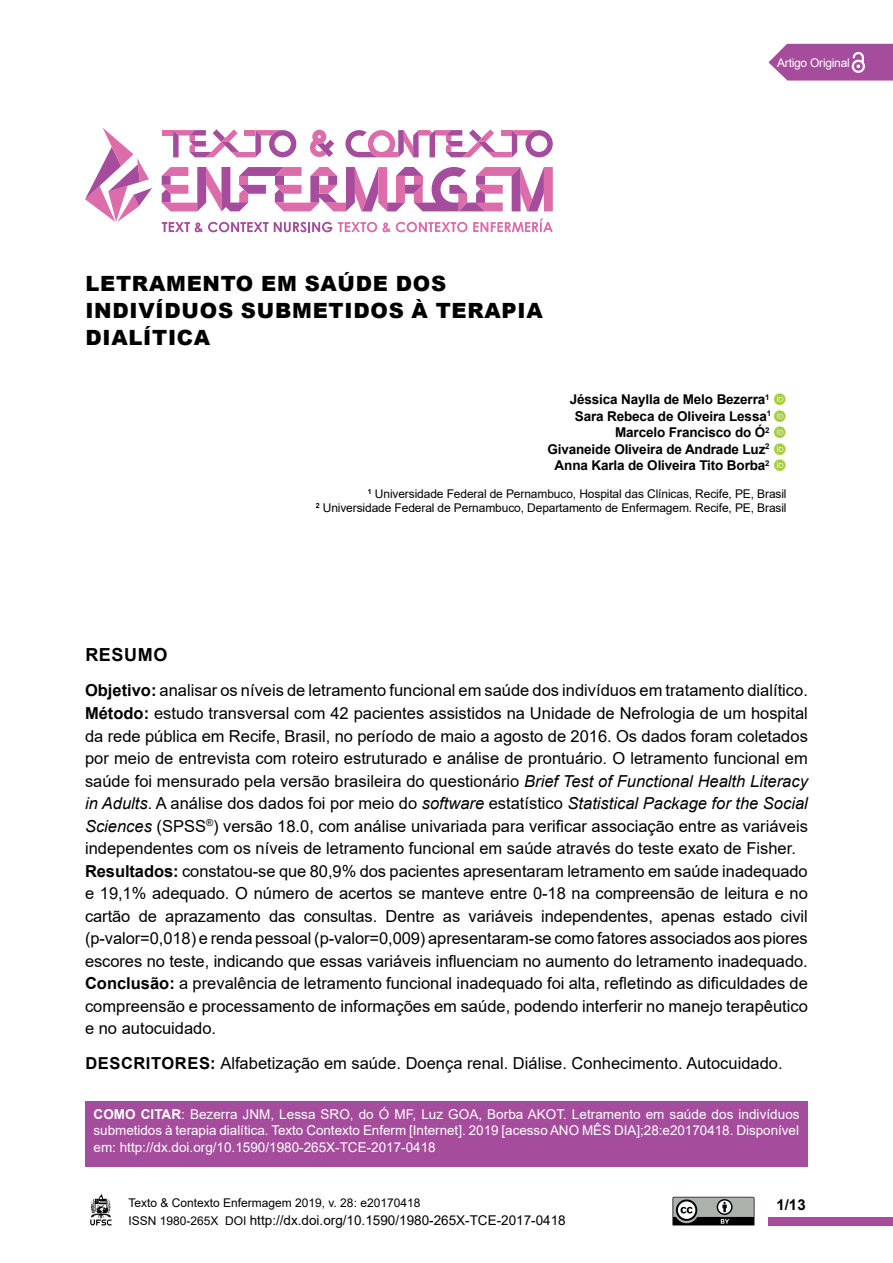
<style>
.page{position:relative;width:893px;height:1263px;background:#fff}
.page>*{position:absolute;margin:0;border:0;box-sizing:border-box;transform-origin:0 0}
.t1{font:900 21px/27px "Arial";letter-spacing:.035em;color:#000}
.t2{font:700 18px "Arial";letter-spacing:.035em;color:#000}
.t3{font:16.5px/22.5px "Arial";color:#000}
.t4{font:700 15px "Arial";color:#000}
.t5{font:13.5px/16.2px "Arial";color:#fff;text-align:justify}
.t6{font:700 13.5px/16.5px "Arial";letter-spacing:-.01em;color:#000;text-align:right}
.t7{font:13.5px "Arial";color:#000}
.t8{font:12px/14.4px "Arial";letter-spacing:-.01em;color:#000;text-align:right}
.t9{font:12px "Arial";letter-spacing:-.02em;color:#fff}
.s1{font-weight:700}
.s2{font-style:italic}
.s3{font-size:12px}
</style>
<div class="page">
<div style="left:769px;top:1217px;width:124px;height:8px;background:#a54d9c"></div>
<svg style="left:90px;top:1194px;width:22px;height:31px"></svg>
<svg style="left:162px;top:167px;width:391px;height:45px"></svg>
<div style="left:162px;top:130px;width:11px;height:6px;background:#dd6daa"></div>
<svg style="left:173px;top:129px;width:123px;height:28px"></svg>
<svg style="left:310px;top:129px;width:243px;height:28px"></svg>
<svg style="left:162px;top:222px;width:106px;height:10px"></svg>
<svg style="left:274px;top:222px;width:58px;height:10px"></svg>
<svg style="left:338px;top:222px;width:129px;height:10px"></svg>
<svg style="left:473px;top:219px;width:80px;height:13px"></svg>
<svg style="left:85px;top:128px;width:67px;height:94px"></svg>
<svg style="left:768px;top:44px;width:125px;height:37px;background:#af61a7"></svg>
<svg style="left:672px;top:1197px;width:83px;height:29px;background:#777b78"></svg>
<div style="left:85px;top:1101px;width:723px;height:66px;background:#a54d9c"></div>
<p class="t1" style="left:85px;top:270px;width:459px">LETRAMENTO EM SAÚDE DOS<br>INDIVÍDUOS SUBMETIDOS À TERAPIA<br>DIALÍTICA</p>
<p class="t9" style="left:777px;top:54px;width:74px">Artigo Original</p>
<p class="t6" style="left:547px;top:392px;width:225px">Jéssica Naylla de Melo Bezerra<sup>1<br></sup>Sara Rebeca de Oliveira Lessa<sup>1<br></sup>Marcelo Francisco do Ó<sup>2<br></sup>Givaneide Oliveira de Andrade Luz<sup>2<br></sup>Anna Karla de Oliveira Tito Borba<sup>2</sup></p>
<p class="t8" style="left:316px;top:486px;width:472px"><sup>1</sup> Universidade Federal de Pernambuco, Hospital das Clínicas, Recife, PE, Brasil<br><sup>2</sup> Universidade Federal de Pernambuco, Departamento de Enfermagem. Recife, PE, Brasil</p>
<p class="t2" style="left:85px;top:642px;width:84px">RESUMO</p>
<p class="t3" style="left:85px;top:679px;width:724px"><span class="s1">Objetivo:</span> analisar os níveis de letramento funcional em saúde dos indivíduos em tratamento dialítico.<br><span class="s1">Método:</span> estudo transversal com 42 pacientes assistidos na Unidade de Nefrologia de um hospital da rede pública em Recife, Brasil, no período de maio a agosto de 2016. Os dados foram coletados por meio de entrevista com roteiro estruturado e análise de prontuário. O letramento funcional em saúde foi mensurado pela versão brasileira do questionário <span class="s2">Brief Test of Functional Health Literacy in Adults</span>. A análise dos dados foi por meio do <span class="s2">software</span> estatístico <span class="s2">Statistical Package for the Social Sciences</span> (SPSS<sup>®</sup>) versão 18.0, com análise univariada para verificar associação entre as variáveis independentes com os níveis de letramento funcional em saúde através do teste exato de Fisher.<br><span class="s1">Resultados:</span> constatou-se que 80,9% dos pacientes apresentaram letramento em saúde inadequado e 19,1% adequado. O número de acertos se manteve entre 0-18 na compreensão de leitura e no cartão de aprazamento das consultas. Dentre as variáveis independentes, apenas estado civil (p-valor=0,018) e renda pessoal (p-valor=0,009) apresentaram-se como fatores associados aos piores escores no teste, indicando que essas variáveis influenciam no aumento do letramento inadequado.<br><span class="s1">Conclusão:</span> a prevalência de letramento funcional inadequado foi alta, refletindo as dificuldades de compreensão e processamento de informações em saúde, podendo interferir no manejo terapêutico e no autocuidado.</p>
<p class="t3" style="left:85px;top:1051px;width:699px"><span class="s1">DESCRITORES:</span> Alfabetização em saúde. Doença renal. Diálise. Conhecimento. Autocuidado.</p>
<p class="t5" style="left:94px;top:1106px;width:708px"><span class="s1">COMO CITAR</span>: Bezerra JNM, Lessa SRO, do Ó MF, Luz GOA, Borba AKOT. Letramento em saúde dos indivíduos submetidos à terapia dialítica. Texto Contexto Enferm [Internet]. 2019 [acesso ANO MÊS DIA];28:e20170418. Disponível em: http://dx.doi.org/10.1590/1980-265X-TCE-2017-0418</p>
<p class="t8" style="left:128px;top:1196px;width:293px">Texto &amp; Contexto Enfermagem 2019, v. 28: e20170418</p>
<p class="t7" style="left:128px;top:1211px;width:439px"><span class="s3">ISSN 1980-265X DOI</span> http://dx.doi.org/10.1590/1980-265X-TCE-2017-0418</p>
<p class="t4" style="left:776px;top:1194px;width:31px">1/13</p>
</div>
